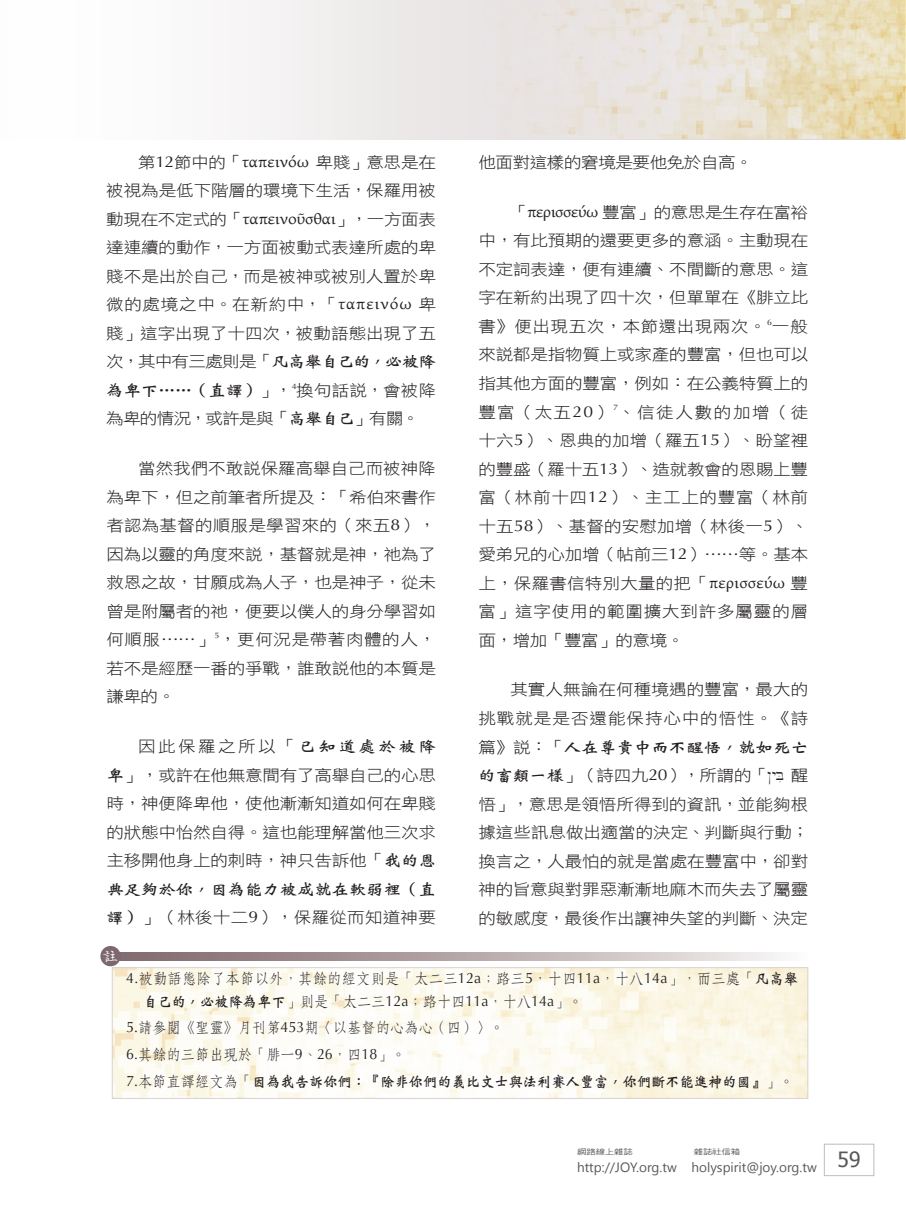
<style>
.page{position:relative;width:906px;height:1217px;background:#fff}
.page>*{position:absolute;margin:0;border:0;box-sizing:border-box;transform-origin:0 0}
.t1{font:21px "Tahoma";color:#57585a}
.註{font:16.5px "DFWZ Ming W4 WIN BF";color:#fff}
.t2{font:15.75px/28.5px "DF Hei W3 WIN BF";letter-spacing:-.01em;color:#231f20;text-align:justify;scale:1.11 1}
.備註{font:15px/22.5px "DF Fang Song W4 WIN BF";letter-spacing:.02em;color:#231f20;scale:.95 1}
.備註-2{font:15px "DF Fang Song W4 WIN BF";color:#231f20;scale:.95 1}
.備註-3{font:15px "DF Wei Bei W7 WIN BF";color:#231f20;scale:.95 1}
.t3{font:13.5px "Segoe UI";color:#57585a}
.t4{font:7.5px "DF Hei W5 WIN BF";letter-spacing:-.015em;color:#57585a;scale:1.25 1}
.s1{font-family:"Optima"}
.s2{font-family:"Gentium"}
.s3{font-family:"DF Wei Bei W7 WIN BF"}
.s4{font-family:"COBS Hebrew"}
.s5{font-family:"DF Fang Song W4 WIN BF"}
</style>
<div class="page">
<div style="left:824px;top:1143px;width:50px;height:32px;border:1px solid #bcbdc0"></div>
<div style="left:0;top:0;width:904px;height:140px;background:linear-gradient(to right,#fdffff,#e2d5b7)"></div>
<img style="left:404px;top:0;width:502px;height:138px">
<img style="left:114px;top:969px;width:692px;height:127px">
<svg style="left:120px;top:952px;width:661px;height:8px;background:#b6a8aa"></svg>
<div style="left:100px;top:945px;width:21px;height:21px;background:#7d686f;border-radius:50%"></div>
<p class="t2" style="left:106px;top:148px;width:299px;text-indent:32px">第<span class="s1">12</span>節中的「<span class="s2">ταπεινόω</span> 卑賤」意思是在被視為是低下階層的環境下生活，保羅用被動現在不定式的「<span class="s2">ταπεινοῦσθαι</span>」，一方面表達連續的動作，一方面被動式表達所處的卑賤不是出於自己，而是被神或被別人置於卑微的處境之中。在新約中，「<span class="s2">ταπεινόω</span> 卑賤」這字出現了十四次，被動語態出現了五次，其中有三處則是「<span class="s3">凡高舉自己的，必被降為卑下……（直譯）</span>」，<sup>4</sup>換句話說，會被降為卑的情況，或許是與「<span class="s3">高舉自己</span>」有關。</p>
<p class="t2" style="left:106px;top:454px;width:298px;text-indent:32px">當然我們不敢說保羅高舉自己而被神降為卑下，但之前筆者所提及：「希伯來書作者認為基督的順服是學習來的（來五<span class="s1">8</span>），因為以靈的角度來說，基督就是神，祂為了救恩之故，甘願成為人子，也是神子，從未曾是附屬者的祂，便要以僕人的身分學習如何順服……」<sup>5</sup>，更何況是帶著肉體的人，若不是經歷一番的爭戰，誰敢說他的本質是謙卑的。</p>
<p class="t2" style="left:106px;top:732px;width:298px;text-indent:32px">因此保羅之所以「<span class="s3">已知道處於被降卑</span>」，或許在他無意間有了高舉自己的心思時，神便降卑他，使他漸漸知道如何在卑賤的狀態中怡然自得。這也能理解當他三次求主移開他身上的刺時，神只告訴他「<span class="s3">我的恩典足夠於你，因為能力被成就在軟弱裡（直譯）</span>」（林後十二<span class="s1">9</span>），保羅從而知道神要</p>
<p class="註" style="left:102px;top:947px;width:18px">註</p>
<p class="t2" style="left:478px;top:148px;width:249px">他面對這樣的窘境是要他免於自高。</p>
<p class="t2" style="left:478px;top:198px;width:298px;text-indent:32px">「<span class="s2">περισσεύω</span> 豐富」的意思是生存在富裕中，有比預期的還要更多的意涵。主動現在不定詞表達，便有連續、不間斷的意思。這字在新約出現了四十次，但單單在《腓立比書》便出現五次，本節還出現兩次。<sup>6</sup>一般來說都是指物質上或家產的豐富，但也可以指其他方面的豐富，例如：在公義特質上的豐富（太五<span class="s1">20</span>）<sup>7</sup>、信徒人數的加增（徒十六<span class="s1">5</span>）、恩典的加增（羅五<span class="s1">15</span>）、盼望裡的豐盛（羅十五<span class="s1">13</span>）、造就教會的恩賜上豐富（林前十四<span class="s1">12</span>）、主工上的豐富（林前十五<span class="s1">58</span>）、基督的安慰加增（林後一<span class="s1">5</span>）、愛弟兄的心加增（帖前三<span class="s1">12</span>）……等。基本上，保羅書信特別大量的把「<span class="s2">περισσεύω</span> 豐富」這字使用的範圍擴大到許多屬靈的層面，增加「豐富」的意境。</p>
<p class="t2" style="left:478px;top:675px;width:299px;text-indent:32px">其實人無論在何種境遇的豐富，最大的挑戰就是是否還能保持心中的悟性。《詩篇》說：「<span class="s3">人在尊貴中而不醒悟，就如死亡的畜類一樣</span>」（詩四九<span class="s1">20</span>），所謂的「<span class="s4">!yiB</span> 醒悟」，意思是領悟所得到的資訊，並能夠根據這些訊息做出適當的決定、判斷與行動；換言之，人最怕的就是當處在豐富中，卻對神的旨意與對罪惡漸漸地麻木而失去了屬靈的敏感度，最後作出讓神失望的判斷、決定</p>
<p class="備註" style="left:143px;top:966px;width:691px;text-indent:-17px"><span class="s1">4.</span>被動語態除了本節以外，其餘的經文則是「太二三<span class="s1">12a</span>；路三<span class="s1">5</span>，十四<span class="s1">11a</span>，十八<span class="s1">14a</span>」，而三處「<span class="s3">凡高舉自己的，必被降為卑下</span>」則是「太二三<span class="s1">12a</span>；路十四<span class="s1">11a</span>，十八<span class="s1">14a</span>」。</p>
<p class="備註-2" style="left:126px;top:1019px;width:399px"><span class="s1">5.</span>請參閱《聖靈》月刊第<span class="s1">453</span>期〈以基督的心為心（四）〉。</p>
<p class="備註-2" style="left:126px;top:1046px;width:296px"><span class="s1">6.</span>其餘的三節出現於「腓一<span class="s1">9</span>、<span class="s1">26</span>，四<span class="s1">18</span>」。</p>
<p class="備註-3" style="left:126px;top:1073px;width:704px"><span class="s1">7.</span><span class="s5">本節直譯經文為「</span>因為我告訴你們：『除非你們的義比文士與法利賽人豐富，你們斷不能進神的國』<span class="s5">」。</span></p>
<p class="t4" style="left:577px;top:1147px;width:46px">網路線上雜誌</p>
<p class="t4" style="left:694px;top:1147px;width:39px">雜誌社信箱</p>
<p class="t3" style="left:577px;top:1157px;width:241px">http://JOY.org.tw holyspirit@joy.org.tw</p>
<p class="t1" style="left:837px;top:1144px;width:24px">59</p>
</div>
